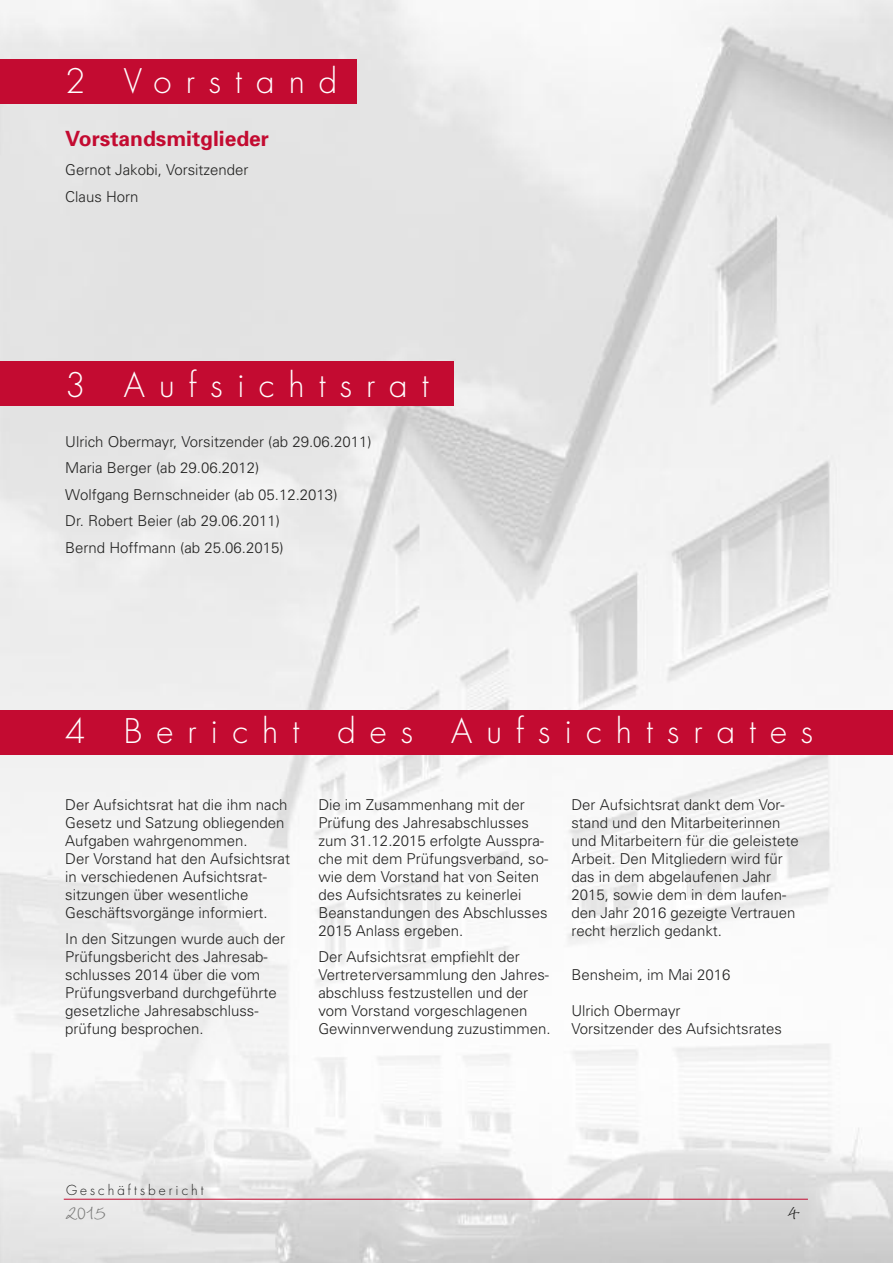
<style>
.page{position:relative;width:893px;height:1263px;background:#fff}
.page>*{position:absolute;margin:0;border:0;box-sizing:border-box;transform-origin:0 0}
.t1{font:300 33px "Futura";letter-spacing:.425em;color:#fff}
.t2{font:27px "Wiesbaden Swing";color:#7b7b7a}
.t3{font:27px "Wiesbaden Swing";color:#222221}
.t4{font:700 21px "Univers";color:#c30b31}
.t5{font:300 15px/18px "Univers";color:#222221}
.t6{font:300 13.5px "Futura";letter-spacing:.225em;color:#222221}
</style>
<div class="page">
<img style="left:0;top:0;width:893px;height:1263px">
<div style="left:0;top:361px;width:454px;height:45px;background:#c30b31"></div>
<div style="left:0;top:60px;width:357px;height:44px;background:#c30b31"></div>
<hr style="left:64px;top:1199px;width:744px;height:1px;background:#c30b31">
<div style="left:0;top:710px;width:893px;height:45px;background:#c30b31"></div>
<h1 class="t1" style="left:65px;top:65px;width:274px">2 Vorstand</h1>
<h3 class="t4" style="left:65px;top:131px;width:205px">Vorstandsmitglieder</h3>
<p class="t5" style="left:65px;top:158px;width:185px;line-height:26.5px">Gernot Jakobi, Vorsitzender<br>Claus Horn</p>
<h1 class="t1" style="left:65px;top:370px;width:365px">3 Aufsichtsrat</h1>
<p class="t5" style="left:65px;top:429px;width:308px;line-height:26.5px">Ulrich Obermayr, Vorsitzender (ab 29.06.2011)<br>Maria Berger (ab 29.06.2012)<br>Wolfgang Bernschneider (ab 05.12.2013)<br>Dr. Robert Beier (ab 29.06.2011)<br>Bernd Hoffmann (ab 25.06.2015)</p>
<h1 class="t1" style="left:65px;top:716px;width:749px">4 Bericht des Aufsichtsrates</h1>
<p class="t5" style="left:65px;top:797px;width:226px">Der Aufsichtsrat hat die ihm nach<br>Gesetz und Satzung obliegenden<br>Aufgaben wahrgenommen.<br>Der Vorstand hat den Aufsichtsrat in verschiedenen Aufsichtsrat&shy;sitzungen über wesentliche<br>Geschäftsvorgänge informiert.</p>
<p class="t5" style="left:65px;top:931px;width:221px">In den Sitzungen wurde auch der<br>Prüfungsbericht des Jahresab&shy;schlusses 2014 über die vom<br>Prüfungsverband durchgeführte gesetzliche Jahresabschluss&shy;prüfung besprochen.</p>
<p class="t5" style="left:318px;top:797px;width:231px">Die im Zusammenhang mit der<br>Prüfung des Jahresabschlusses zum 31.12.2015 erfolgte Ausspra&shy;che mit dem Prüfungsverband, so&shy;wie dem Vorstand hat von Seiten des Aufsichtsrates zu keinerlei<br>Beanstandungen des Abschlusses<br>2015 Anlass ergeben.</p>
<p class="t5" style="left:318px;top:949px;width:234px">Der Aufsichtsrat empfiehlt der<br>Vertreterversammlung den Jahres&shy;abschluss festzustellen und der vom Vorstand vorgeschlagenen<br>Gewinnverwendung zuzustimmen.</p>
<p class="t5" style="left:571px;top:797px;width:229px">Der Aufsichtsrat dankt dem Vor&shy;stand und den Mitarbeiterinnen und Mitarbeitern für die geleistete<br>Arbeit. Den Mitgliedern wird für das in dem abgelaufenen Jahr<br>2015, sowie dem in dem laufen&shy;den Jahr 2016 gezeigte Vertrauen recht herzlich gedankt.</p>
<p class="t5" style="left:571px;top:967px;width:161px">Bensheim, im Mai 2016</p>
<p class="t5" style="left:571px;top:1003px;width:212px">Ulrich Obermayr<br>Vorsitzender des Aufsichtsrates</p>
<p class="t6" style="left:66px;top:1184px;width:139px">Geschäftsbericht</p>
<h2 class="t2" style="left:66px;top:1193px;width:41px">2015</h2>
<h2 class="t3" style="left:788px;top:1193px;width:13px">4</h2>
</div>
